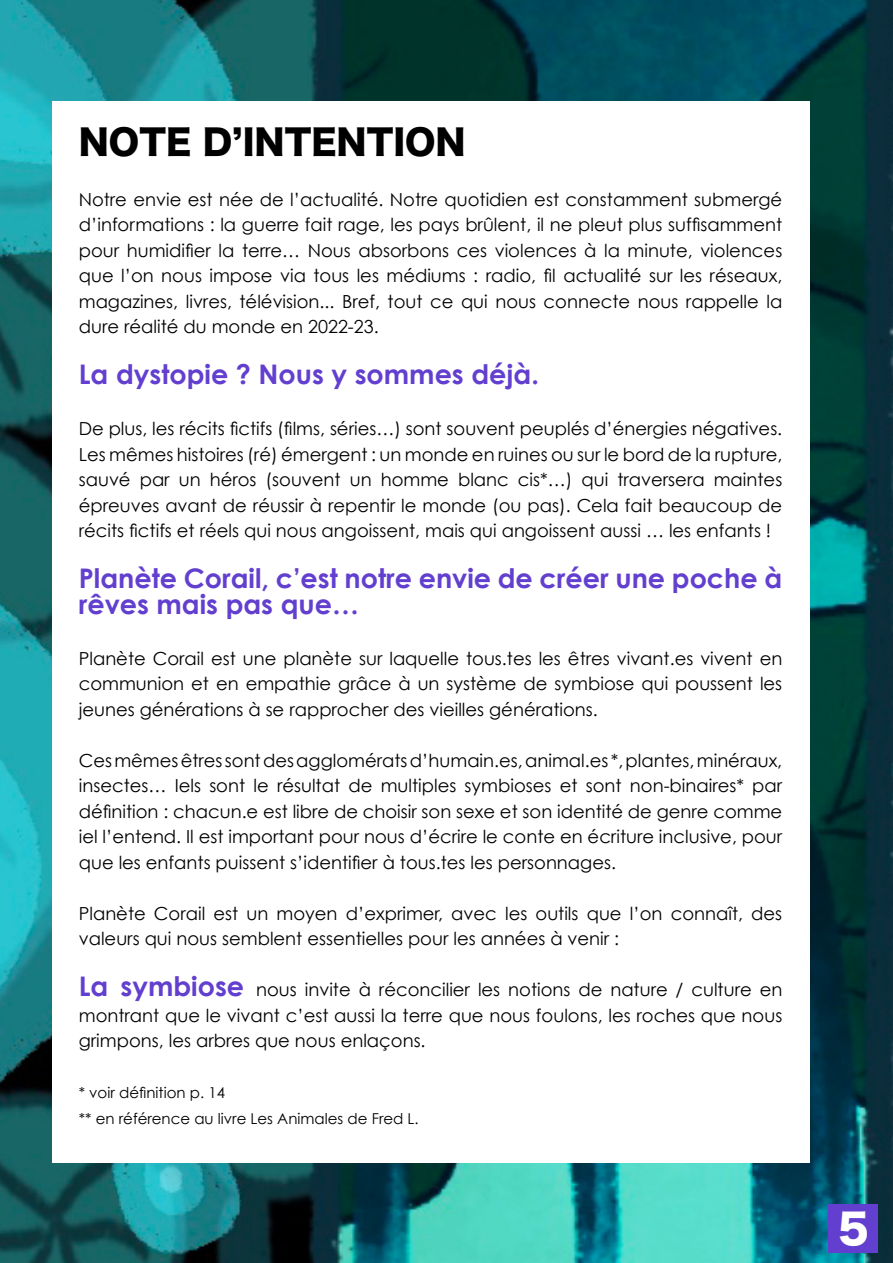
<style>
.page{position:relative;width:893px;height:1263px;background:#fff}
.page>*{position:absolute;margin:0;border:0;box-sizing:border-box;transform-origin:0 0}
.t1{font:40.5px "Hira Kaku Std W8";color:#fff}
.t2{font:34.5px "Hira Kaku Std W8";color:#000}
.t3{font:700 27px/25.5px "Century Gothic";color:#623fcf}
.t4{font:18px/25.5px "Century Gothic";color:#000;text-align:justify}
.t5{font:15px/25.5px "Century Gothic";color:#000}
.s1{font-weight:700;font-size:27px;color:#623fcf}
</style>
<div class="page">
<img style="left:0;top:0;width:893px;height:1263px">
<div style="left:52px;top:101px;width:757px;height:1061px;background:#fff"></div>
<div style="left:828px;top:1204px;width:50px;height:48px;background:#623fcf"></div>
<h2 class="t2" style="left:79px;top:123px;width:388px">NOTE D’INTENTION</h2>
<p class="t4" style="left:79px;top:186px;width:705px">Notre envie est née de l’actualité. Notre quotidien est constamment submergé d’informations : la guerre fait rage, les pays brûlent, il ne pleut plus suffisamment pour humidifier la terre… Nous absorbons ces violences à la minute, violences que l’on nous impose via tous les médiums : radio, fil actualité sur les réseaux, magazines, livres, télévision... Bref, tout ce qui nous connecte nous rappelle la dure réalité du monde en 2022-23.</p>
<h3 class="t3" style="left:79px;top:361px;width:462px">La dystopie ? Nous y sommes déjà.</h3>
<p class="t4" style="left:79px;top:416px;width:705px">De plus, les récits fictifs (films, séries…) sont souvent peuplés d’énergies négatives.<br>Les mêmes histoires (ré) émergent : un monde en ruines ou sur le bord de la rupture, sauvé par un héros (souvent un homme blanc cis*…) qui traversera maintes épreuves avant de réussir à repentir le monde (ou pas). Cela fait beaucoup de récits fictifs et réels qui nous angoissent, mais qui angoissent aussi … les enfants !</p>
<h3 class="t3" style="left:79px;top:565px;width:705px">Planète Corail, c’est notre envie de créer une poche à rêves mais pas que…</h3>
<p class="t4" style="left:79px;top:645px;width:705px">Planète Corail est une planète sur laquelle tous.tes les êtres vivant.es vivent en communion et en empathie grâce à un système de symbiose qui poussent les jeunes générations à se rapprocher des vieilles générations.</p>
<p class="t4" style="left:79px;top:747px;width:705px">Ces mêmes êtres sont des agglomérats d’humain.es, animal.es *, plantes, minéraux, insectes… Iels sont le résultat de multiples symbioses et sont non-binaires* par définition : chacun.e est libre de choisir son sexe et son identité de genre comme iel l’entend. Il est important pour nous d’écrire le conte en écriture inclusive, pour que les enfants puissent s’identifier à tous.tes les personnages.</p>
<p class="t4" style="left:79px;top:900px;width:705px">Planète Corail est un moyen d’exprimer, avec les outils que l’on connaît, des valeurs qui nous semblent essentielles pour les années à venir :</p>
<p class="t4" style="left:79px;top:977px;width:705px"><span class="s1">La symbiose</span> nous invite à réconcilier les notions de nature / culture en montrant que le vivant c’est aussi la terre que nous foulons, les roches que nous grimpons, les arbres que nous enlaçons.</p>
<p class="t5" style="left:79px;top:1080px;width:341px">* voir définition p. 14<br>** en référence au livre Les Animales de Fred L.</p>
<h1 class="t1" style="left:838px;top:1206px;width:33px">5</h1>
</div>
